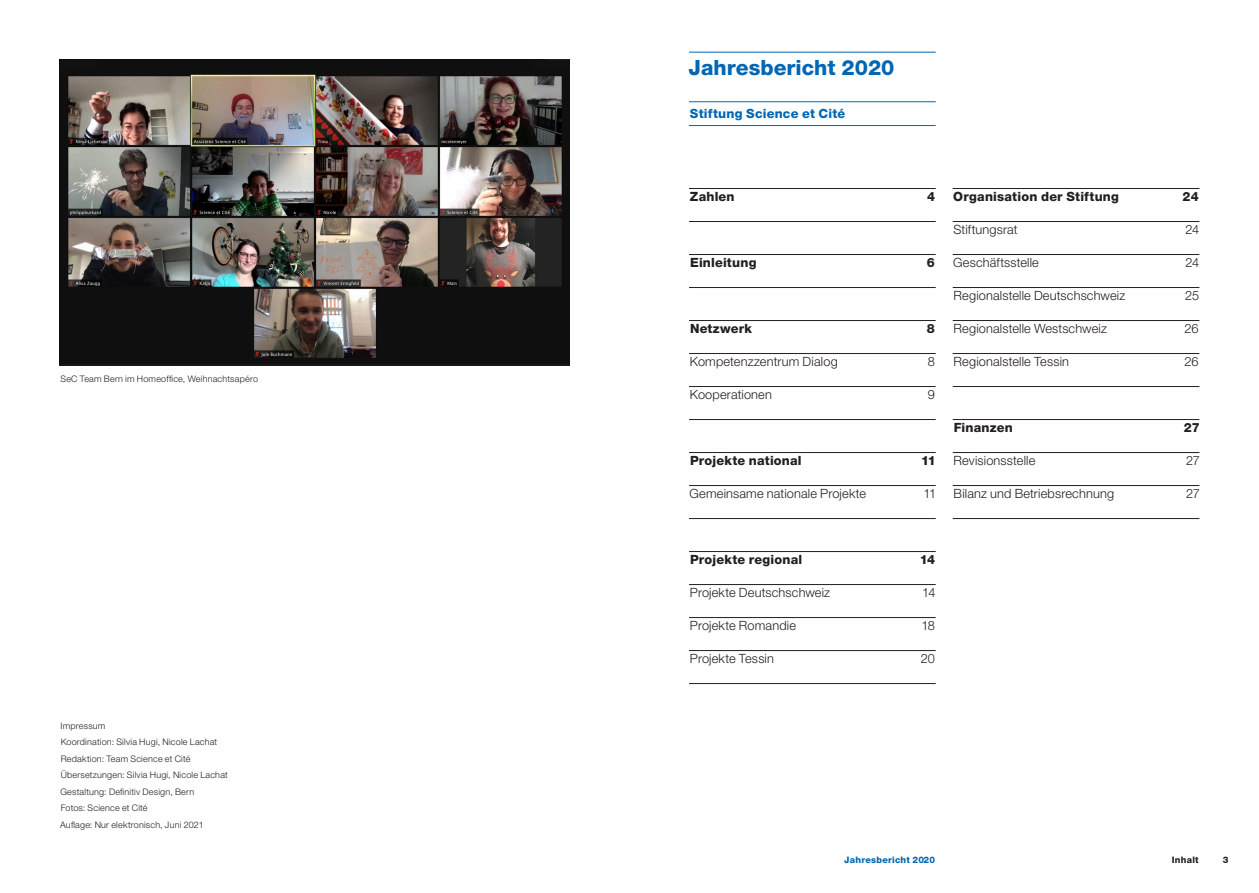
<style>
.page{position:relative;width:1259px;height:893px;background:#fff}
.page>*{position:absolute;margin:0;border:0;box-sizing:border-box;transform-origin:0 0}
.t1{font:800 21px "Helvetica Neue LT Std";color:#0166b3}
.t2{font:300 12.75px "Helvetica Neue LT Std";letter-spacing:.01em;color:#231f20}
.t3{font:800 12.75px "Helvetica Neue LT Std";letter-spacing:.015em;color:#231f20}
.t4{font:800 12.75px "Helvetica Neue LT Std";letter-spacing:.015em;color:#0166b3}
.t5{font:300 9px/16.5px "Helvetica Neue LT Std";letter-spacing:.025em;color:#231f20}
.t6{font:800 9px "Helvetica Neue LT Std";letter-spacing:.025em;color:#0166b3}
.t7{font:800 9px "Helvetica Neue LT Std";letter-spacing:.025em;color:#231f20}
</style>
<div class="page">
<hr style="left:689px;top:52px;width:246px;height:1px;background:#0166b3">
<hr style="left:689px;top:101px;width:246px;height:1px;background:#0166b3">
<hr style="left:689px;top:125px;width:246px;height:1px;background:#0166b3">
<hr style="left:952px;top:188px;width:247px;height:1px;background:#231f20">
<hr style="left:952px;top:221px;width:247px;height:1px;background:#231f20">
<hr style="left:952px;top:254px;width:247px;height:1px;background:#231f20">
<hr style="left:952px;top:287px;width:247px;height:1px;background:#231f20">
<hr style="left:952px;top:320px;width:247px;height:1px;background:#231f20">
<hr style="left:952px;top:353px;width:247px;height:1px;background:#231f20">
<hr style="left:952px;top:386px;width:247px;height:1px;background:#231f20">
<hr style="left:952px;top:419px;width:247px;height:1px;background:#231f20">
<hr style="left:952px;top:452px;width:247px;height:1px;background:#231f20">
<hr style="left:952px;top:485px;width:247px;height:1px;background:#231f20">
<hr style="left:952px;top:518px;width:247px;height:1px;background:#231f20">
<hr style="left:689px;top:188px;width:246px;height:1px;background:#231f20">
<hr style="left:689px;top:221px;width:246px;height:1px;background:#231f20">
<hr style="left:689px;top:254px;width:246px;height:1px;background:#231f20">
<hr style="left:689px;top:287px;width:246px;height:1px;background:#231f20">
<hr style="left:689px;top:320px;width:246px;height:1px;background:#231f20">
<hr style="left:689px;top:353px;width:246px;height:1px;background:#231f20">
<hr style="left:689px;top:386px;width:246px;height:1px;background:#231f20">
<hr style="left:689px;top:419px;width:246px;height:1px;background:#231f20">
<hr style="left:689px;top:452px;width:246px;height:1px;background:#231f20">
<hr style="left:689px;top:485px;width:246px;height:1px;background:#231f20">
<hr style="left:689px;top:518px;width:246px;height:1px;background:#231f20">
<hr style="left:689px;top:551px;width:246px;height:1px;background:#231f20">
<hr style="left:689px;top:584px;width:246px;height:1px;background:#231f20">
<hr style="left:689px;top:617px;width:246px;height:1px;background:#231f20">
<hr style="left:689px;top:650px;width:246px;height:1px;background:#231f20">
<hr style="left:689px;top:683px;width:246px;height:1px;background:#231f20">
<img style="left:60px;top:60px;width:510px;height:306px">
<div style="left:60px;top:60px;width:38px;height:9px;background:#111"></div>
<div style="left:532px;top:60px;width:38px;height:9px;background:#111"></div>
<p class="t5" style="left:60px;top:370px;width:199px">SeC Team Bern im Homeoffice, Weihnachtsapéro</p>
<p class="t5" style="left:60px;top:717px;width:169px">Impressum<br>Koordination: Silvia Hugi, Nicole Lachat<br>Redaktion: Team Science et Cité<br>Übersetzungen: Silvia Hugi, Nicole Lachat<br>Gestaltung: Definitiv Design, Bern<br>Fotos: Science et Cité<br>Auflage: Nur elektronisch, Juni 2021</p>
<h1 class="t1" style="left:688px;top:55px;width:207px">Jahresbericht 2020</h1>
<p class="t4" style="left:690px;top:106px;width:157px">Stiftung Science et Cité</p>
<p class="t3" style="left:690px;top:189px;width:46px">Zahlen</p>
<p class="t3" style="left:927px;top:189px;width:10px">4</p>
<p class="t3" style="left:690px;top:255px;width:68px">Einleitung</p>
<p class="t3" style="left:927px;top:255px;width:10px">6</p>
<p class="t3" style="left:690px;top:320px;width:63px">Netzwerk</p>
<p class="t3" style="left:927px;top:320px;width:10px">8</p>
<p class="t2" style="left:690px;top:353px;width:149px">Kompetenzzentrum Dialog</p>
<p class="t2" style="left:928px;top:353px;width:9px">8</p>
<p class="t2" style="left:690px;top:386px;width:84px">Kooperationen</p>
<p class="t2" style="left:928px;top:386px;width:9px">9</p>
<p class="t3" style="left:690px;top:452px;width:113px">Projekte national</p>
<p class="t3" style="left:921px;top:452px;width:16px">11</p>
<p class="t2" style="left:689px;top:485px;width:178px">Gemeinsame nationale Projekte</p>
<p class="t2" style="left:923px;top:485px;width:14px">11</p>
<p class="t3" style="left:953px;top:189px;width:167px">Organisation der Stiftung</p>
<p class="t3" style="left:1182px;top:189px;width:18px">24</p>
<p class="t2" style="left:953px;top:221px;width:66px">Stiftungsrat</p>
<p class="t2" style="left:1185px;top:221px;width:15px">24</p>
<p class="t2" style="left:953px;top:254px;width:87px">Geschäftsstelle</p>
<p class="t2" style="left:1185px;top:254px;width:15px">24</p>
<p class="t2" style="left:953px;top:287px;width:173px">Regionalstelle Deutschschweiz</p>
<p class="t2" style="left:1185px;top:287px;width:15px">25</p>
<p class="t2" style="left:953px;top:320px;width:155px">Regionalstelle Westschweiz</p>
<p class="t2" style="left:1184px;top:320px;width:16px">26</p>
<p class="t2" style="left:953px;top:353px;width:117px">Regionalstelle Tessin</p>
<p class="t2" style="left:1184px;top:353px;width:16px">26</p>
<p class="t3" style="left:953px;top:419px;width:61px">Finanzen</p>
<p class="t3" style="left:1183px;top:419px;width:18px">27</p>
<p class="t2" style="left:953px;top:452px;width:83px">Revisionsstelle</p>
<p class="t2" style="left:1186px;top:452px;width:15px">27</p>
<p class="t2" style="left:953px;top:485px;width:162px">Bilanz und Betriebsrechnung</p>
<p class="t2" style="left:1186px;top:485px;width:15px">27</p>
<p class="t3" style="left:690px;top:551px;width:114px">Projekte regional</p>
<p class="t3" style="left:919px;top:551px;width:17px">14</p>
<p class="t2" style="left:690px;top:584px;width:142px">Projekte Deutschschweiz</p>
<p class="t2" style="left:922px;top:584px;width:15px">14</p>
<p class="t2" style="left:690px;top:617px;width:108px">Projekte Romandie</p>
<p class="t2" style="left:921px;top:617px;width:15px">18</p>
<p class="t2" style="left:690px;top:650px;width:86px">Projekte Tessin</p>
<p class="t2" style="left:921px;top:650px;width:16px">20</p>
<p class="t6" style="left:844px;top:855px;width:92px">Jahresbericht 2020</p>
<p class="t7" style="left:1171px;top:855px;width:28px">Inhalt</p>
<p class="t7" style="left:1222px;top:855px;width:7px">3</p>
</div>
